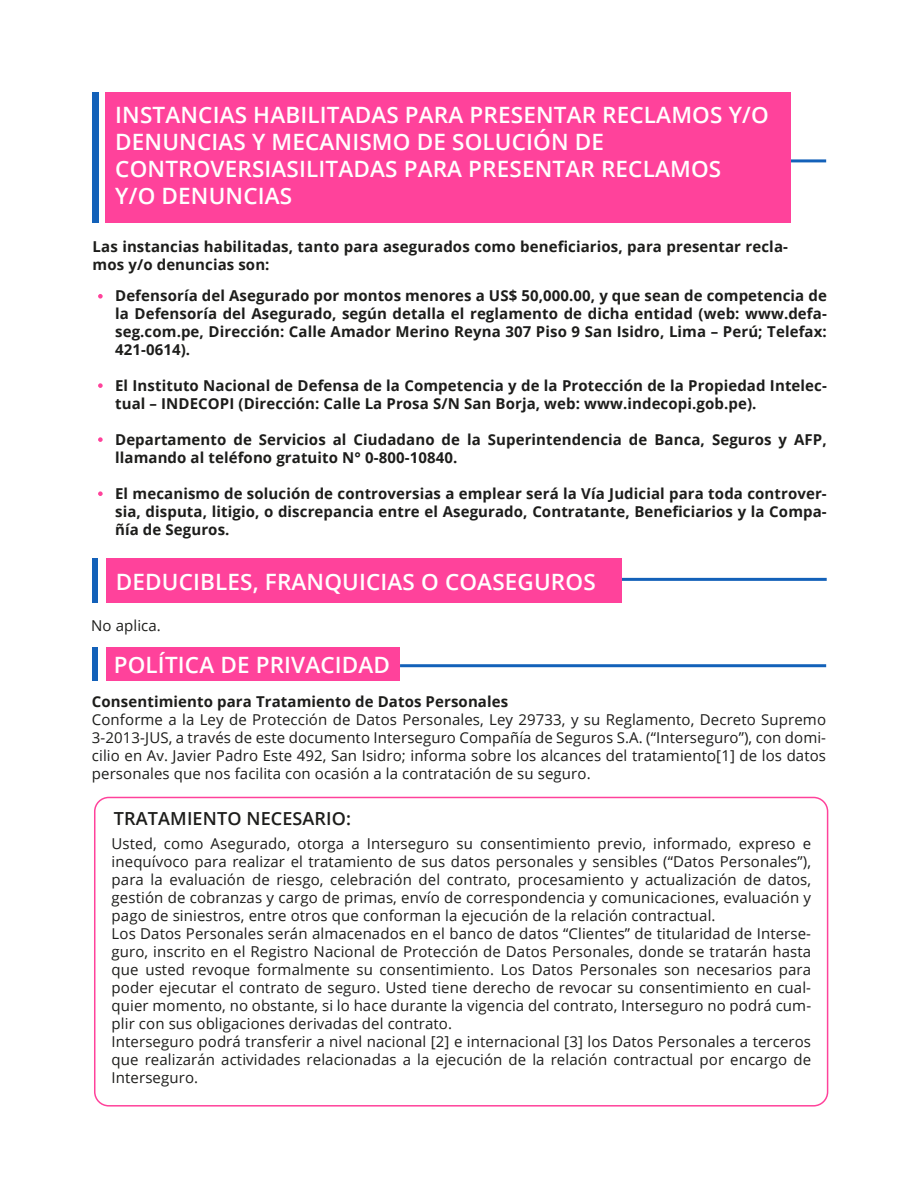
<style>
.page{position:relative;width:918px;height:1188px;background:#fff}
.page>*{position:absolute;margin:0;border:0;box-sizing:border-box;transform-origin:0 0}
.t1{font:600 22.5px/27px "Open Sans";letter-spacing:.005em;color:#fff}
.t2{font:600 18px "Open Sans";letter-spacing:.005em;color:#1d1d1b}
.t3{font:15px/18px "Open Sans";letter-spacing:.005em;color:#1d1d1b;text-align:justify}
.t4{font:700 15px/18px "Open Sans";letter-spacing:.005em;color:#1d1d1b}
</style>
<div class="page">
<div style="left:106px;top:648px;width:294px;height:33px;background:#ff429b"></div>
<div style="left:92px;top:648px;width:6px;height:33px;background:#1361b9"></div>
<hr style="left:400px;top:664px;width:426px;height:3px;background:#1361b9">
<svg style="left:94px;top:797px;width:734px;height:310px"></svg>
<hr style="left:392px;top:578px;width:435px;height:3px;background:#1361b9">
<div style="left:106px;top:558px;width:516px;height:44px;background:#ff429b"></div>
<div style="left:92px;top:558px;width:6px;height:44px;background:#1361b9"></div>
<hr style="left:392px;top:159px;width:434px;height:3px;background:#1361b9">
<div style="left:105px;top:92px;width:685px;height:131px;background:#ff429b"></div>
<div style="left:92px;top:92px;width:7px;height:131px;background:#1361b9"></div>
<svg style="left:98px;top:294px;width:5px;height:5px"></svg>
<svg style="left:98px;top:383px;width:5px;height:5px"></svg>
<svg style="left:98px;top:437px;width:5px;height:5px"></svg>
<svg style="left:98px;top:491px;width:5px;height:5px"></svg>
<h1 class="t1" style="left:115px;top:101px;width:655px">INSTANCIAS HABILITADAS PARA PRESENTAR RECLAMOS Y/O DENUNCIAS Y MECANISMO DE SOLUCIÓN DE CONTROVERSIASILITADAS PARA PRESENTAR RECLAMOS<br>Y/O DENUNCIAS</h1>
<p class="t4" style="left:93px;top:237px;width:697px">Las instancias habilitadas, tanto para asegurados como beneficiarios, para presentar recla&shy;mos y/o denuncias son:</p>
<p class="t4" style="left:115px;top:286px;width:713px;text-align:justify">Defensoría del Asegurado por montos menores a US$ 50,000.00, y que sean de competencia de la Defensoría del Asegurado, según detalla el reglamento de dicha entidad (web: www.defa&shy;seg.com.pe, Dirección: Calle Amador Merino Reyna 307 Piso 9 San Isidro, Lima – Perú; Telefax:<br>421-0614).</p>
<p class="t4" style="left:115px;top:376px;width:713px">El Instituto Nacional de Defensa de la Competencia y de la Protección de la Propiedad Intelec&shy;tual – INDECOPI (Dirección: Calle La Prosa S/N San Borja, web: www.indecopi.gob.pe).</p>
<p class="t4" style="left:115px;top:430px;width:713px">Departamento de Servicios al Ciudadano de la Superintendencia de Banca, Seguros y AFP, llamando al teléfono gratuito N° 0-800-10840.</p>
<p class="t4" style="left:115px;top:484px;width:713px;text-align:justify">El mecanismo de solución de controversias a emplear será la Vía Judicial para toda controver&shy;sia, disputa, litigio, o discrepancia entre el Asegurado, Contratante, Beneficiarios y la Compa&shy;ñía de Seguros.</p>
<h1 class="t1" style="left:116px;top:567px;width:481px">DEDUCIBLES, FRANQUICIAS O COASEGUROS</h1>
<p class="t3" style="left:91px;top:616px;width:71px">No aplica.</p>
<h1 class="t1" style="left:114px;top:651px;width:278px">POLÍTICA DE PRIVACIDAD</h1>
<p class="t4" style="left:92px;top:692px;width:418px">Consentimiento para Tratamiento de Datos Personales</p>
<p class="t3" style="left:92px;top:710px;width:736px">Conforme a la Ley de Protección de Datos Personales, Ley 29733, y su Reglamento, Decreto Supremo 3-2013-JUS, a través de este documento Interseguro Compañía de Seguros S.A. (“Interseguro”), con domi&shy;cilio en Av. Javier Padro Este 492, San Isidro; informa sobre los alcances del tratamiento[1] de los datos personales que nos facilita con ocasión a la contratación de su seguro.</p>
<p class="t2" style="left:114px;top:806px;width:239px">TRATAMIENTO NECESARIO:</p>
<p class="t3" style="left:112px;top:834px;width:701px;text-align:left">Usted, como Asegurado, otorga a Interseguro su consentimiento previo, informado, expreso e inequívoco para realizar el tratamiento de sus datos personales y sensibles (“Datos Personales”), para la evaluación de riesgo, celebración del contrato, procesamiento y actualización de datos, gestión de cobranzas y cargo de primas, envío de correspondencia y comunicaciones, evaluación y pago de siniestros, entre otros que conforman la ejecución de la relación contractual.<br>Los Datos Personales serán almacenados en el banco de datos “Clientes” de titularidad de Interse&shy;guro, inscrito en el Registro Nacional de Protección de Datos Personales, donde se tratarán hasta que usted revoque formalmente su consentimiento. Los Datos Personales son necesarios para poder ejecutar el contrato de seguro. Usted tiene derecho de revocar su consentimiento en cual&shy;quier momento, no obstante, si lo hace durante la vigencia del contrato, Interseguro no podrá cum&shy;plir con sus obligaciones derivadas del contrato.<br>Interseguro podrá transferir a nivel nacional [2] e internacional [3] los Datos Personales a terceros que realizarán actividades relacionadas a la ejecución de la relación contractual por encargo de Interseguro.</p>
</div>
